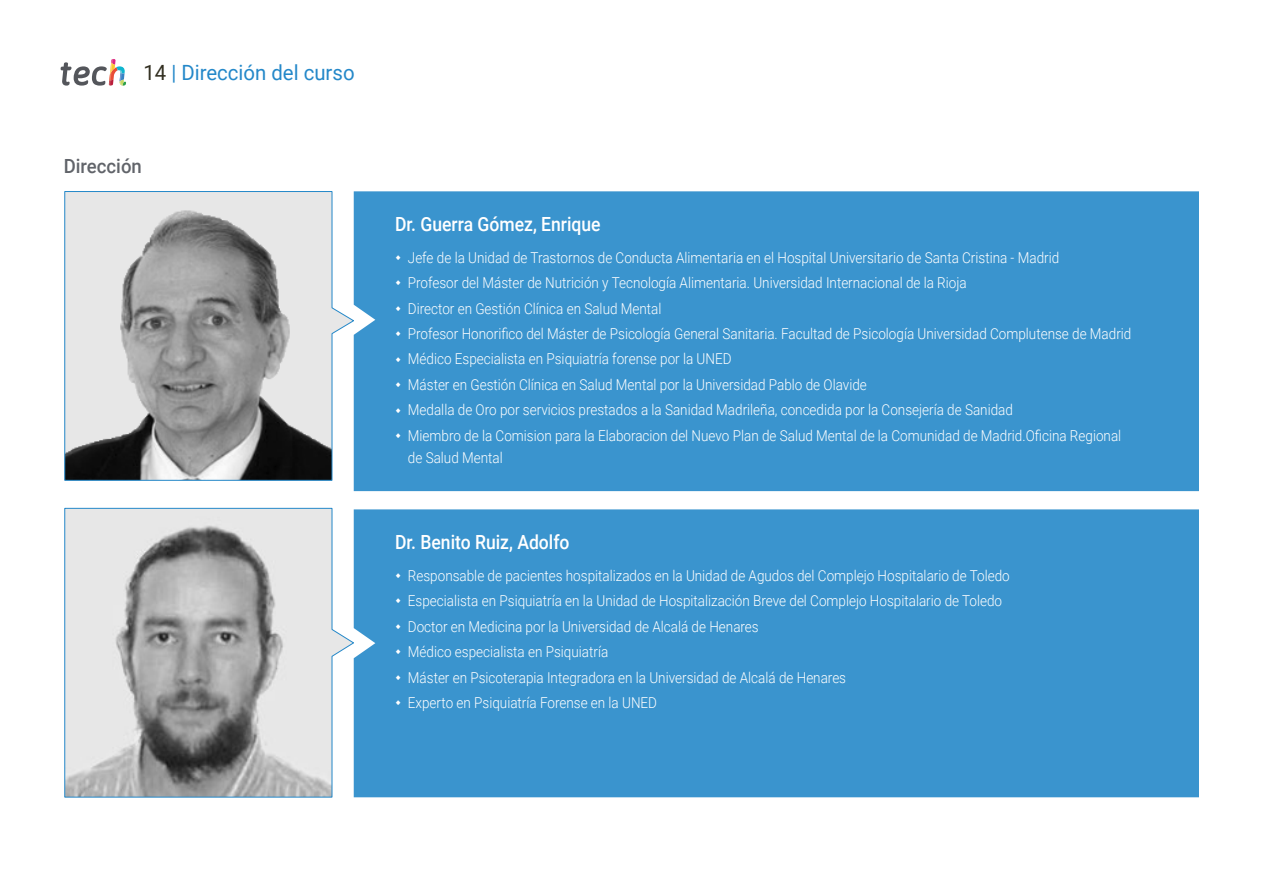
<style>
.page{position:relative;width:1263px;height:893px;background:#fff}
.page>*{position:absolute;margin:0;border:0;box-sizing:border-box;transform-origin:0 0}
.t1{font:21px "Roboto";color:#2488c9}
.t2{font:500 19.5px "Roboto";color:#fff;scale:.9 1}
.t3{font:500 19.5px "Roboto";color:#61646a;scale:.95 1}
.t4{font:300 15px/25.5px "Roboto";color:#fff;scale:.9 1}
.s1{color:#312e20}
</style>
<div class="page">
<svg style="left:61px;top:59px;width:65px;height:27px"></svg>
<div style="left:354px;top:191px;width:845px;height:300px;background:#3a94ce"></div>
<div style="left:354px;top:509px;width:845px;height:288px;background:#3a94ce"></div>
<svg style="left:64px;top:191px;width:290px;height:290px;background:#b0b2b2"></svg>
<svg style="left:64px;top:508px;width:290px;height:289px;background:#babdbf"></svg>
<svg style="left:396px;top:255px;width:4px;height:5px"></svg>
<svg style="left:396px;top:280px;width:4px;height:5px"></svg>
<svg style="left:396px;top:306px;width:4px;height:5px"></svg>
<svg style="left:396px;top:331px;width:4px;height:5px"></svg>
<svg style="left:396px;top:357px;width:4px;height:5px"></svg>
<svg style="left:396px;top:382px;width:4px;height:5px"></svg>
<svg style="left:396px;top:408px;width:4px;height:5px"></svg>
<svg style="left:396px;top:433px;width:4px;height:5px"></svg>
<svg style="left:396px;top:573px;width:4px;height:5px"></svg>
<svg style="left:396px;top:598px;width:4px;height:5px"></svg>
<svg style="left:396px;top:624px;width:4px;height:5px"></svg>
<svg style="left:396px;top:649px;width:4px;height:5px"></svg>
<svg style="left:396px;top:675px;width:4px;height:5px"></svg>
<svg style="left:396px;top:700px;width:4px;height:5px"></svg>
<h1 class="t1" style="left:144px;top:57px;width:213px"><span class="s1">14</span> | Dirección del curso</h1>
<h2 class="t3" style="left:64px;top:152px;width:84px">Dirección</h2>
<h2 class="t2" style="left:395px;top:210px;width:230px">Dr. Guerra Gómez, Enrique</h2>
<p class="t4" style="left:408px;top:244px;width:805px">Jefe de la Unidad de Trastornos de Conducta Alimentaria en el Hospital Universitario de Santa Cristina - Madrid<br>Profesor del Máster de Nutrición y Tecnología Alimentaria. Universidad Internacional de la Rioja<br>Director en Gestión Clínica en Salud Mental<br>Profesor Honorifico del Máster de Psicología General Sanitaria. Facultad de Psicología Universidad Complutense de Madrid Médico Especialista en Psiquiatría forense por la UNED<br>Máster en Gestión Clínica en Salud Mental por la Universidad Pablo de Olavide<br>Medalla de Oro por servicios prestados a la Sanidad Madrileña, concedida por la Consejería de Sanidad<br>Miembro de la Comision para la Elaboracion del Nuevo Plan de Salud Mental de la Comunidad de Madrid.Oficina Regional</p>
<p class="t4" style="left:408px;top:445px;width:107px">de Salud Mental</p>
<h2 class="t2" style="left:395px;top:528px;width:195px">Dr. Benito Ruiz, Adolfo</h2>
<p class="t4" style="left:408px;top:562px;width:670px">Responsable de pacientes hospitalizados en la Unidad de Agudos del Complejo Hospitalario de Toledo Especialista en Psiquiatría en la Unidad de Hospitalización Breve del Complejo Hospitalario de Toledo Doctor en Medicina por la Universidad de Alcalá de Henares<br>Médico especialista en Psiquiatría<br>Máster en Psicoterapia Integradora en la Universidad de Alcalá de Henares<br>Experto en Psiquiatría Forense en la UNED</p>
</div>
